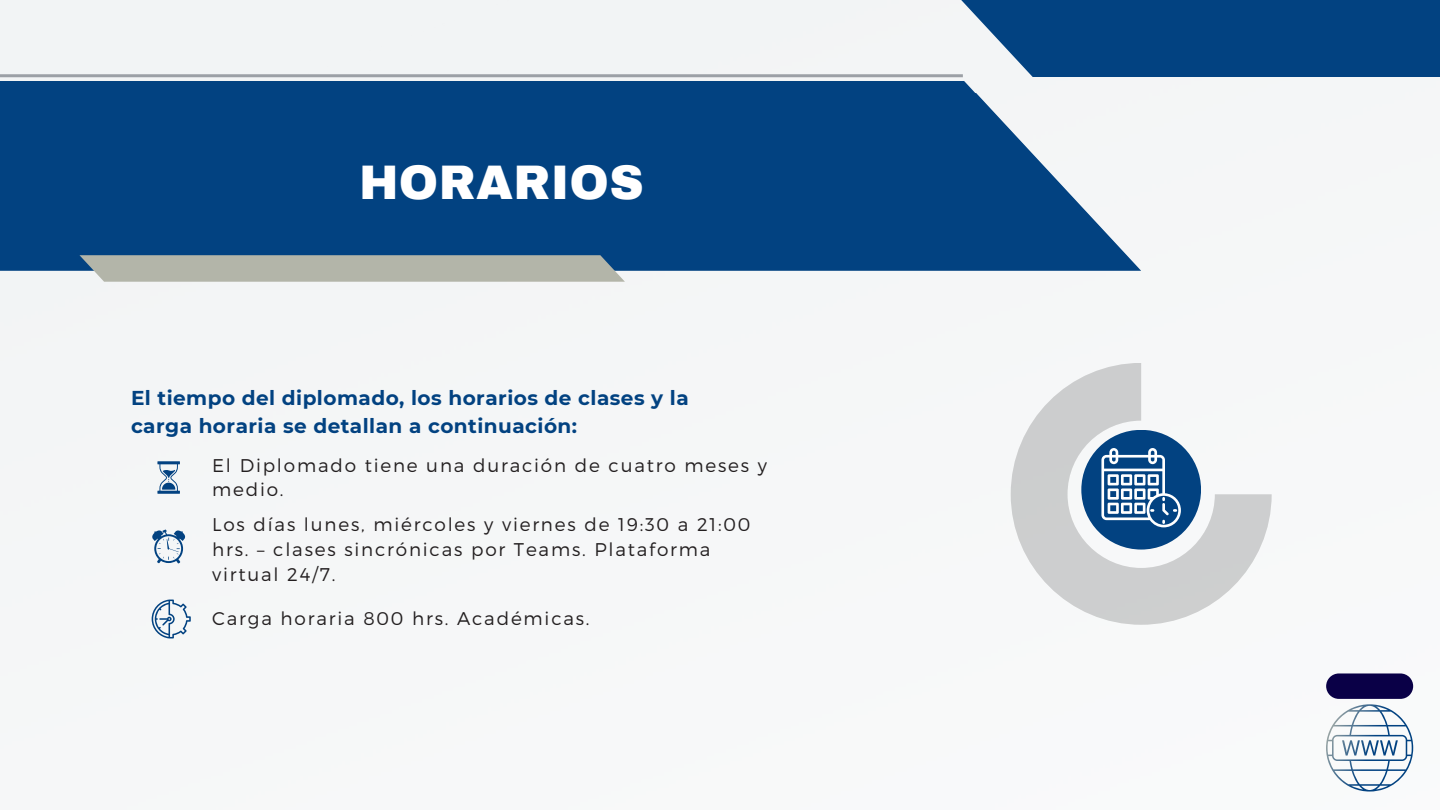
<style>
.page{position:relative;width:1440px;height:810px;background:#fff}
.page>*{position:absolute;margin:0;border:0;box-sizing:border-box;transform-origin:0 0}
.t1{font:900 47.5px "Archivo";letter-spacing:.01em;color:#fff}
.t2{font:700 20px/27.8px "Montserrat";letter-spacing:.025em;color:#024281}
.t3{font:300 18.4px/24.8px "Montserrat";letter-spacing:.1em;color:#231f20}
</style>
<div class="page">
<svg style="left:0;top:81px;width:1129px;height:12px;background:#245b91"></svg>
<div style="left:952px;top:0;width:488px;height:77px;background:#024281"></div>
<svg style="left:1011px;top:363px;width:261px;height:262px;fill:#f6f7f8"></svg>
<div style="left:1081px;top:430px;width:120px;height:120px;background:#024281;border-radius:50%"></div>
<hr style="left:0;top:74px;width:963px;height:3px;background:#9ca0a6">
<svg style="left:1101px;top:448px;width:80px;height:79px"></svg>
<svg style="left:157px;top:461px;width:23px;height:33px"></svg>
<svg style="left:152px;top:530px;width:33px;height:33px"></svg>
<svg style="left:152px;top:600px;width:39px;height:38px"></svg>
<svg style="left:0;top:93px;width:1141px;height:178px;background:#15508a"></svg>
<svg style="left:67px;top:243px;width:558px;height:39px;background:#788f9d"></svg>
<svg style="left:1326px;top:673px;width:87px;height:118px"></svg>
<h1 class="t1" style="left:347px;top:146px;width:286px">HORARIOS</h1>
<h1 class="t1" style="left:359px;top:158px;width:286px">HORARIOS</h1>
<p class="t2" style="left:131px;top:384px;width:559px">El tiempo del diplomado, los horarios de clases y la carga horaria se detallan a continuación:</p>
<p class="t3" style="left:212px;top:452px;width:556px">El Diplomado tiene una duración de cuatro meses y medio.</p>
<p class="t3" style="left:212px;top:511px;width:540px">Los días lunes, miércoles y viernes de 19:30 a 21:00 hrs. – clases sincrónicas por Teams. Plataforma virtual 24/7.</p>
<p class="t3" style="left:212px;top:606px;width:379px">Carga horaria 800 hrs. Académicas.</p>
</div>
